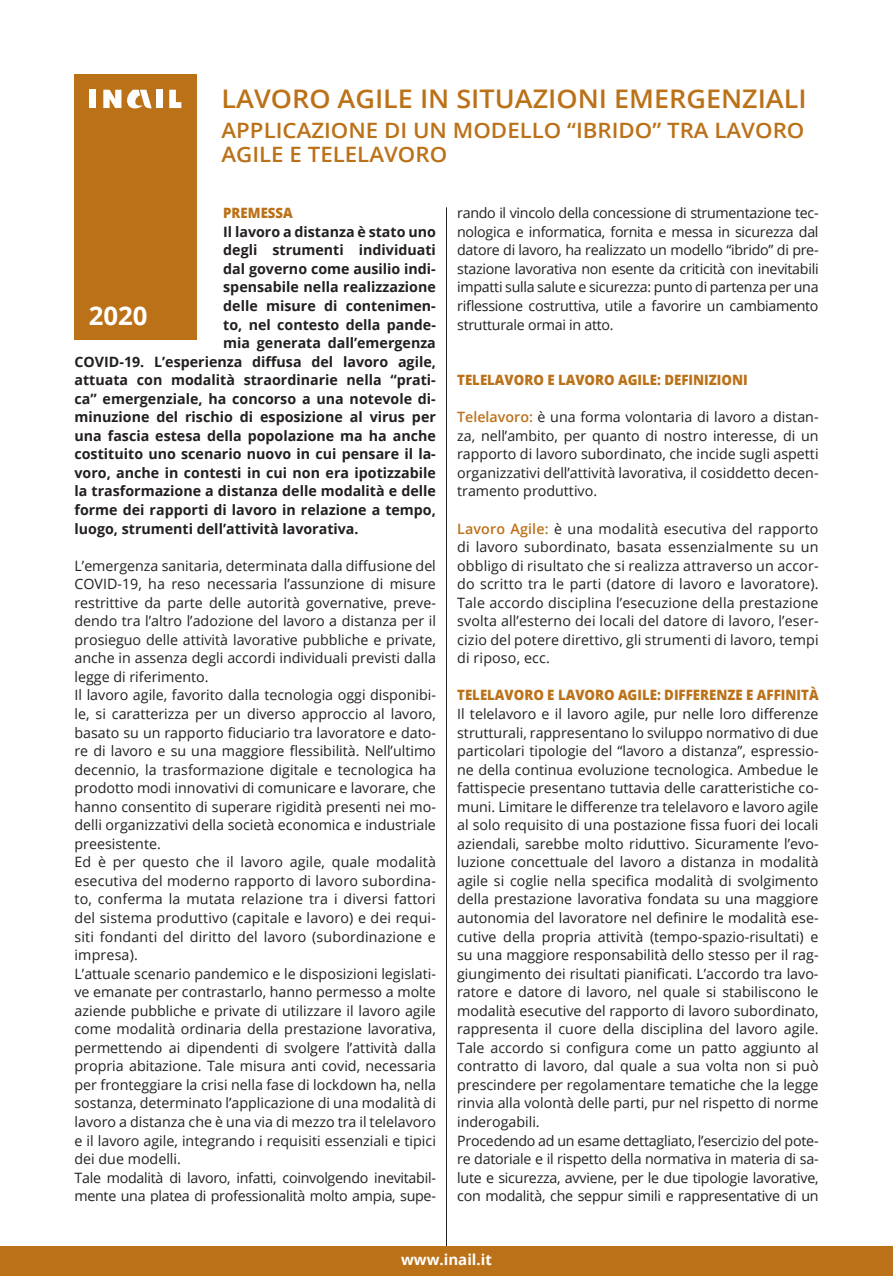
<style>
.page{position:relative;width:893px;height:1276px;background:#fff}
.page>*{position:absolute;margin:0;border:0;box-sizing:border-box;transform-origin:0 0}
.t1{font:700 25.8px "Open Sans";color:#fff}
.t2{font:600 25.65px "Open Sans";color:#bb7118;scale:1.05 1}
.t3{font:600 21.15px/24px "Open Sans";color:#bb7118;scale:1.05 1}
.t4{font:700 15px "Open Sans";color:#fff}
.t5{font:14.25px/18.6px "Open Sans";color:#231f20;text-align:justify}
.t6{font:700 14.25px "Open Sans";color:#231f20}
.t7{font:800 14.25px "Open Sans";color:#bb7118;scale:.93 1}
.s1{font-weight:600;color:#bb7118}
</style>
<div class="page">
<hr style="left:446px;top:207px;width:1px;height:1043px;background:#231f20">
<div style="left:0;top:1246px;width:893px;height:30px;background:#bb7118"></div>
<div style="left:74px;top:74px;width:123px;height:133px;background:#bb7118"></div>
<div style="left:90px;top:90px;width:6px;height:18px;background:#fff"></div>
<div style="left:156px;top:90px;width:7px;height:18px;background:#fff"></div>
<svg style="left:169px;top:90px;width:12px;height:18px"></svg>
<svg style="left:103px;top:90px;width:18px;height:18px"></svg>
<svg style="left:127px;top:90px;width:25px;height:18px"></svg>
<div style="left:74px;top:207px;width:123px;height:133px;background:#bb7118"></div>
<h2 class="t2" style="left:222px;top:81px;width:559px">LAVORO AGILE IN SITUAZIONI EMERGENZIALI</h2>
<h3 class="t3" style="left:222px;top:118px;width:557px">APPLICAZIONE DI UN MODELLO “IBRIDO” TRA LAVORO<br>AGILE E TELELAVORO</h3>
<p class="t7" style="left:223px;top:203px;width:76px">PREMESSA</p>
<p class="t6" style="left:223px;top:222px;width:214px">Il lavoro a distanza è stato uno</p>
<p class="t6" style="left:223px;top:240px;width:214px">degli strumenti individuati</p>
<p class="t6" style="left:223px;top:259px;width:214px">dal governo come ausilio indi-</p>
<p class="t6" style="left:223px;top:277px;width:214px">spensabile nella realizzazione</p>
<p class="t6" style="left:223px;top:296px;width:214px">delle misure di contenimen-</p>
<p class="t6" style="left:223px;top:314px;width:214px">to, nel contesto della pande-</p>
<p class="t6" style="left:223px;top:333px;width:214px">mia generata dall’emergenza</p>
<p class="t6" style="left:75px;top:351px;width:363px">COVID-19. L’esperienza diffusa del lavoro agile,</p>
<p class="t6" style="left:75px;top:370px;width:363px">attuata con modalità straordinarie nella “prati-</p>
<p class="t6" style="left:75px;top:388px;width:363px">ca” emergenziale, ha concorso a una notevole di-</p>
<p class="t6" style="left:75px;top:407px;width:363px">minuzione del rischio di esposizione al virus per</p>
<p class="t6" style="left:75px;top:425px;width:363px">una fascia estesa della popolazione ma ha anche</p>
<p class="t6" style="left:75px;top:444px;width:363px">costituito uno scenario nuovo in cui pensare il la-</p>
<p class="t6" style="left:75px;top:463px;width:363px">voro, anche in contesti in cui non era ipotizzabile</p>
<p class="t6" style="left:75px;top:481px;width:363px">la trasformazione a distanza delle modalità e delle</p>
<p class="t6" style="left:75px;top:500px;width:363px">forme dei rapporti di lavoro in relazione a tempo,</p>
<p class="t6" style="left:75px;top:518px;width:286px">luogo, strumenti dell’attività lavorativa.</p>
<p class="t5" style="left:75px;top:556px;width:363px;text-align:left">L’emergenza sanitaria, determinata dalla diffusione del COVID-19, ha reso necessaria l’assunzione di misure restrittive da parte delle autorità governative, preve&shy;dendo tra l’altro l’adozione del lavoro a distanza per il prosieguo delle attività lavorative pubbliche e private, anche in assenza degli accordi individuali previsti dalla legge di riferimento.<br>Il lavoro agile, favorito dalla tecnologia oggi disponibi&shy;le, si caratterizza per un diverso approccio al lavoro, basato su un rapporto fiduciario tra lavoratore e dato&shy;re di lavoro e su una maggiore flessibilità. Nell’ultimo decennio, la trasformazione digitale e tecnologica ha prodotto modi innovativi di comunicare e lavorare, che hanno consentito di superare rigidità presenti nei mo&shy;delli organizzativi della società economica e industriale preesistente.<br>Ed è per questo che il lavoro agile, quale modalità esecutiva del moderno rapporto di lavoro subordina&shy;to, conferma la mutata relazione tra i diversi fattori del sistema produttivo (capitale e lavoro) e dei requi&shy;siti fondanti del diritto del lavoro (subordinazione e impresa).<br>L’attuale scenario pandemico e le disposizioni legislati&shy;ve emanate per contrastarlo, hanno permesso a molte aziende pubbliche e private di utilizzare il lavoro agile come modalità ordinaria della prestazione lavorativa, permettendo ai dipendenti di svolgere l’attività dalla propria abitazione. Tale misura anti covid, necessaria per fronteggiare la crisi nella fase di lockdown ha, nella sostanza, determinato l’applicazione di una modalità di lavoro a distanza che è una via di mezzo tra il telelavoro e il lavoro agile, integrando i requisiti essenziali e tipici dei due modelli.<br>Tale modalità di lavoro, infatti, coinvolgendo inevitabil&shy;mente una platea di professionalità molto ampia, supe-</p>
<h1 class="t1" style="left:89px;top:297px;width:60px">2020</h1>
<p class="t5" style="left:457px;top:203px;width:363px">rando il vincolo della concessione di strumentazione tec&shy;nologica e informatica, fornita e messa in sicurezza dal datore di lavoro, ha realizzato un modello “ibrido” di pre&shy;stazione lavorativa non esente da criticità con inevitabili impatti sulla salute e sicurezza: punto di partenza per una riflessione costruttiva, utile a favorire un cambiamento strutturale ormai in atto.</p>
<p class="t7" style="left:457px;top:370px;width:314px">TELELAVORO E LAVORO AGILE: DEFINIZIONI</p>
<p class="t5" style="left:457px;top:407px;width:363px"><span class="s1">Telelavoro:</span> è una forma volontaria di lavoro a distan&shy;za, nell’ambito, per quanto di nostro interesse, di un rapporto di lavoro subordinato, che incide sugli aspetti organizzativi dell’attività lavorativa, il cosiddetto decen&shy;tramento produttivo.</p>
<p class="t5" style="left:457px;top:519px;width:363px"><span class="s1">Lavoro Agile:</span> è una modalità esecutiva del rapporto di lavoro subordinato, basata essenzialmente su un obbligo di risultato che si realizza attraverso un accor&shy;do scritto tra le parti (datore di lavoro e lavoratore).<br>Tale accordo disciplina l’esecuzione della prestazione svolta all’esterno dei locali del datore di lavoro, l’eser&shy;cizio del potere direttivo, gli strumenti di lavoro, tempi di riposo, ecc.</p>
<p class="t7" style="left:457px;top:685px;width:390px">TELELAVORO E LAVORO AGILE: DIFFERENZE E AFFINITÀ</p>
<p class="t5" style="left:457px;top:704px;width:363px;text-align:left">Il telelavoro e il lavoro agile, pur nelle loro differenze strutturali, rappresentano lo sviluppo normativo di due particolari tipologie del “lavoro a distanza”, espressio&shy;ne della continua evoluzione tecnologica. Ambedue le fattispecie presentano tuttavia delle caratteristiche co&shy;muni. Limitare le differenze tra telelavoro e lavoro agile al solo requisito di una postazione fissa fuori dei locali aziendali, sarebbe molto riduttivo. Sicuramente l’evo&shy;luzione concettuale del lavoro a distanza in modalità agile si coglie nella specifica modalità di svolgimento della prestazione lavorativa fondata su una maggiore autonomia del lavoratore nel definire le modalità ese&shy;cutive della propria attività (tempo-spazio-risultati) e su una maggiore responsabilità dello stesso per il rag&shy;giungimento dei risultati pianificati. L’accordo tra lavo&shy;ratore e datore di lavoro, nel quale si stabiliscono le modalità esecutive del rapporto di lavoro subordinato, rappresenta il cuore della disciplina del lavoro agile.<br>Tale accordo si configura come un patto aggiunto al contratto di lavoro, dal quale a sua volta non si può prescindere per regolamentare tematiche che la legge rinvia alla volontà delle parti, pur nel rispetto di norme inderogabili.<br>Procedendo ad un esame dettagliato, l’esercizio del pote&shy;re datoriale e il rispetto della normativa in materia di sa&shy;lute e sicurezza, avviene, per le due tipologie lavorative, con modalità, che seppur simili e rappresentative di un</p>
<p class="t4" style="left:401px;top:1249px;width:92px">www.inail.it</p>
</div>
